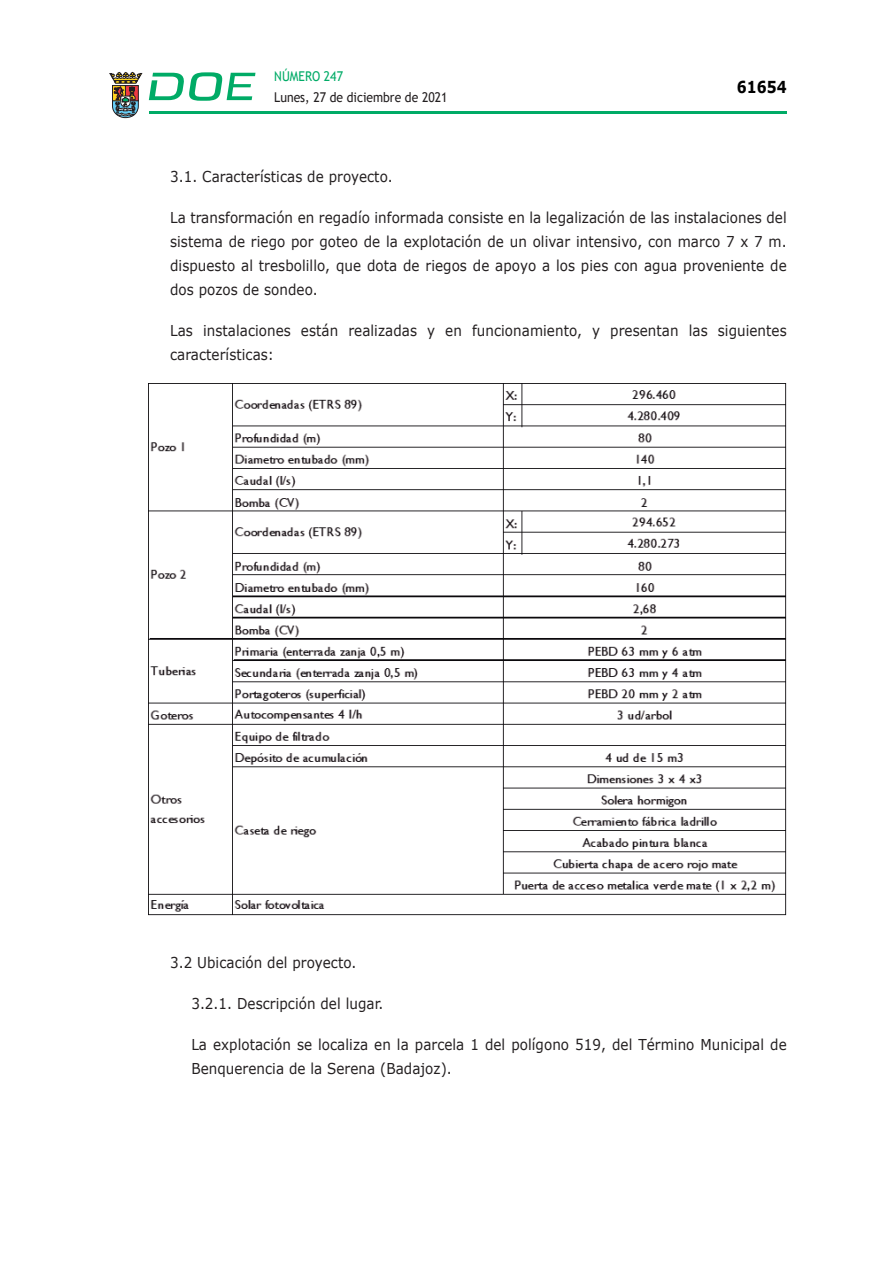
<style>
.page{position:relative;width:893px;height:1263px;background:#fff}
.page>*{position:absolute;margin:0;border:0;box-sizing:border-box;transform-origin:0 0}
.t1{font:700 16.5px "Verdana";color:#000;scale:.85 1}
.CUERPO_DE_TEXTO{font:15px/24px "Verdana";letter-spacing:.005em;color:#231f20;scale:.9 1}
.t2{font:13.5px "Trebuchet MS";color:#231f20;scale:.9 1}
.t3{font:13.5px "Trebuchet MS";color:#00ab67;scale:.9 1}
</style>
<div class="page">
<hr style="left:149px;top:111px;width:638px;height:3px;background:#00ab66">
<svg style="left:109px;top:72px;width:33px;height:46px"></svg>
<svg style="left:149px;top:72px;width:106px;height:29px"></svg>
<img style="left:149px;top:384px;width:638px;height:532px">
<p class="t3" style="left:274px;top:67px;width:78px">NÚMERO 247</p>
<p class="t2" style="left:274px;top:88px;width:194px">Lunes, 27 de diciembre de 2021</p>
<p class="t1" style="left:737px;top:75px;width:60px">61654</p>
<p class="CUERPO_DE_TEXTO" style="left:170px;top:164px;width:249px">3.1. Características de proyecto.</p>
<p class="CUERPO_DE_TEXTO" style="left:170px;top:205px;width:687px;text-align:justify">La transformación en regadío informada consiste en la legalización de las instalaciones del sistema de riego por goteo de la explotación de un olivar intensivo, con marco 7 x 7 m. dispuesto al tresbolillo, que dota de riegos de apoyo a los pies con agua proveniente de dos pozos de sondeo.</p>
<p class="CUERPO_DE_TEXTO" style="left:170px;top:318px;width:687px">Las instalaciones están realizadas y en funcionamiento, y presentan las siguientes características:</p>
<p class="CUERPO_DE_TEXTO" style="left:170px;top:950px;width:209px">3.2 Ubicación del proyecto.</p>
<p class="CUERPO_DE_TEXTO" style="left:191px;top:991px;width:215px">3.2.1. Descripción del lugar.</p>
<p class="CUERPO_DE_TEXTO" style="left:191px;top:1032px;width:663px">La explotación se localiza en la parcela 1 del polígono 519, del Término Municipal de<br>Benquerencia de la Serena (Badajoz).</p>
</div>
